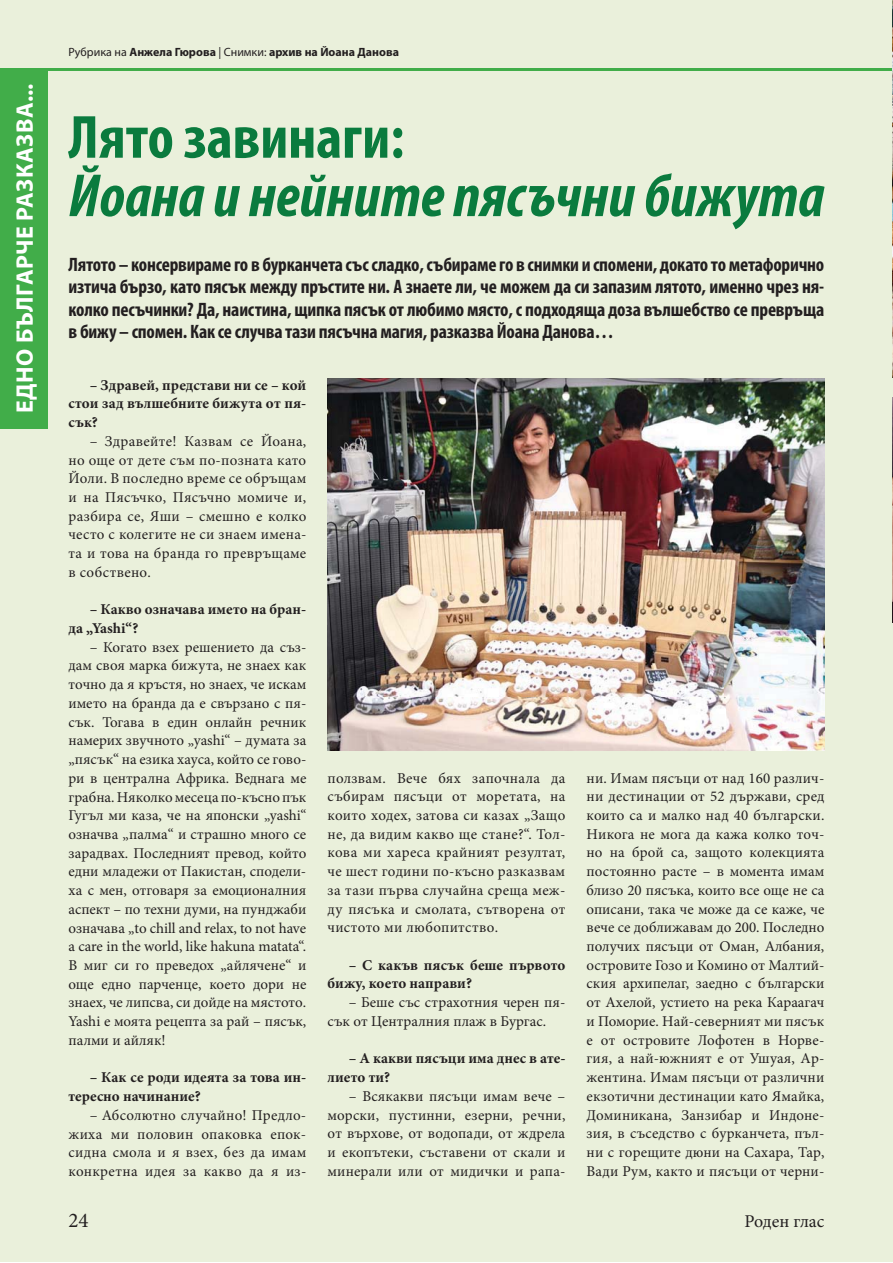
<style>
.page{position:relative;width:893px;height:1263px;background:#fff}
.page>*{position:absolute;margin:0;border:0;box-sizing:border-box;transform-origin:0 0}
.t1{font:italic 700 condensed 61.35px "Myriad Pro";color:#0a7b3e}
.t2{font:700 condensed 61.35px "Myriad Pro";color:#0a7b3e}
.t3{font:700 24px "Myriad Pro";letter-spacing:.02em;color:#fff}
.t4{font:21px "Minion Pro";color:#231f20}
.t5{font:700 condensed 19.5px/22.5px "Myriad Pro";letter-spacing:-.01em;color:#231f20;text-align:justify}
.t6{font:18px "Minion Pro";letter-spacing:-.005em;color:#231f20}
.t7{font:15px/18.8px "Minion Pro";letter-spacing:.015em;color:#231f20;text-align:justify}
.t8{font:700 15px/18.8px "Minion Pro";color:#231f20}
.t9{font:700 12px "Myriad Pro";color:#231f20}
.s1{font-weight:400}
</style>
<div class="page">
<div style="left:0;top:0;width:892px;height:1262px;background:#eaf0db"></div>
<div style="left:0;top:68px;width:47px;height:360px;background:#41ad49"></div>
<hr style="left:0;top:68px;width:892px;height:3px;background:#41ad49">
<img style="left:328px;top:378px;width:496px;height:373px">
<img style="left:892px;top:0;width:1px;height:377px">
<img style="left:892px;top:397px;width:1px;height:225px">
<h2 class="t3" style="left:11px;top:413px;width:331px;rotate:-90deg">ЕДНО БЪЛГАРЧЕ РАЗКАЗВА...</h2>
<p class="t9" style="left:69px;top:44px;width:332px"><span class="s1">Рубрика на</span> Анжела Гюрова <span class="s1">| Снимки:</span> архив на Йоана Данова</p>
<h1 class="t2" style="left:69px;top:101px;width:337px">Лято завинаги:</h1>
<h1 class="t1" style="left:69px;top:159px;width:757px">Йоана и нейните пясъчни бижута</h1>
<p class="t5" style="left:69px;top:253px;width:757px">Лятото – консервираме го в бурканчета със сладко, събираме го в снимки и спомени, докато то метафорично изтича бързо, като пясък между пръстите ни. А знаете ли, че можем да си запазим лятото, именно чрез ня&shy;колко песъчинки? Да, наистина, щипка пясък от любимо място, с подходяща доза вълшебство се превръща в бижу – спомен. Как се случва тази пясъчна магия, разказва Йоана Данова…</p>
<p class="t8" style="left:69px;top:375px;width:239px;text-align:justify;text-indent:21px">– Здравей, представи ни се – кой стои зад вълшебните бижута от пя&shy;сък?</p>
<p class="t7" style="left:69px;top:431px;width:239px;text-indent:21px">– Здравейте! Казвам се Йоана, но още от дете съм по-позната като Йоли. В последно време се обръщам и на Пясъчко, Пясъчно момиче и, разбира се, Яши – смешно е колко често с колегите не си знаем имена&shy;та и това на бранда го превръщаме в собствено.</p>
<p class="t8" style="left:69px;top:600px;width:239px;text-indent:21px">– Какво означава името на бран&shy;да „Yashi“?</p>
<p class="t7" style="left:69px;top:637px;width:239px;text-indent:21px">– Когато взех решението да съз&shy;дам своя марка бижута, не знаех как точно да я кръстя, но знаех, че искам името на бранда да е свързано с пя&shy;сък. Тогава в един онлайн речник намерих звучното „yashi“ – думата за „пясък“ на езика хауса, който се гово&shy;ри в централна Африка. Веднага ме грабна. Няколко месеца по-късно пък Гугъл ми каза, че на японски „yashi“ означва „палма“ и страшно много се зарадвах. Последният превод, който едни младежи от Пакистан, сподели&shy;ха с мен, отговаря за емоционалния аспект – по техни думи, на пунджаби означава „to chill and relax, to not have a care in the world, like hakuna matata“.<br>В миг си го преведох „айлячене“ и още едно парченце, което дори не знаех, че липсва, си дойде на мястото.<br>Yashi е моята рецепта за рай – пясък, палми и айляк!</p>
<p class="t8" style="left:69px;top:1068px;width:239px;text-indent:21px">– Как се роди идеята за това ин&shy;тересно начинание?</p>
<p class="t7" style="left:69px;top:1105px;width:239px;text-indent:21px">– Абсолютно случайно! Предло&shy;жиха ми половин опаковка епок&shy;сидна смола и я взех, без да имам конкретна идея за какво да я из-</p>
<p class="t7" style="left:328px;top:768px;width:239px">ползвам. Вече бях започнала да събирам пясъци от моретата, на които ходех, затова си казах „Защо не, да видим какво ще стане?“. Тол&shy;кова ми хареса крайният резултат, че шест години по-късно разказвам за тази първа случайна среща меж&shy;ду пясъка и смолата, сътворена от чистото ми любопитство.</p>
<p class="t8" style="left:328px;top:955px;width:239px;text-indent:21px">– С какъв пясък беше първото бижу, което направи?</p>
<p class="t7" style="left:328px;top:993px;width:239px;text-indent:21px">– Беше със страхотния черен пя&shy;сък от Централния плаж в Бургас.</p>
<p class="t8" style="left:328px;top:1049px;width:239px;text-indent:21px">– А какви пясъци има днес в ате&shy;лието ти?</p>
<p class="t7" style="left:328px;top:1086px;width:239px;text-indent:21px">– Всякакви пясъци имам вече – морски, пустинни, езерни, речни, от върхове, от водопади, от ждрела и екопътеки, съставени от скали и минерали или от мидички и рапа-</p>
<p class="t7" style="left:586px;top:768px;width:239px">ни. Имам пясъци от над 160 различ&shy;ни дестинации от 52 държави, сред които са и малко над 40 български.<br>Никога не мога да кажа колко точ&shy;но на брой са, защото колекцията постоянно расте – в момента имам близо 20 пясъка, които все още не са описани, така че може да се каже, че вече се доближавам до 200. Последно получих пясъци от Оман, Албания, островите Гозо и Комино от Малтий&shy;ския архипелаг, заедно с български от Ахелой, устието на река Караагач и Поморие. Най-северният ми пясък е от островите Лофотен в Норве&shy;гия, а най-южният е от Ушуая, Ар&shy;жентина. Имам пясъци от различни екзотични дестинации като Ямайка, Доминикана, Занзибар и Индоне&shy;зия, в съседство с бурканчета, пъл&shy;ни с горещите дюни на Сахара, Тар, Вади Рум, както и пясъци от черни-</p>
<h3 class="t4" style="left:69px;top:1207px;width:22px">24</h3>
<p class="t6" style="left:744px;top:1210px;width:81px">Роден глас</p>
</div>
